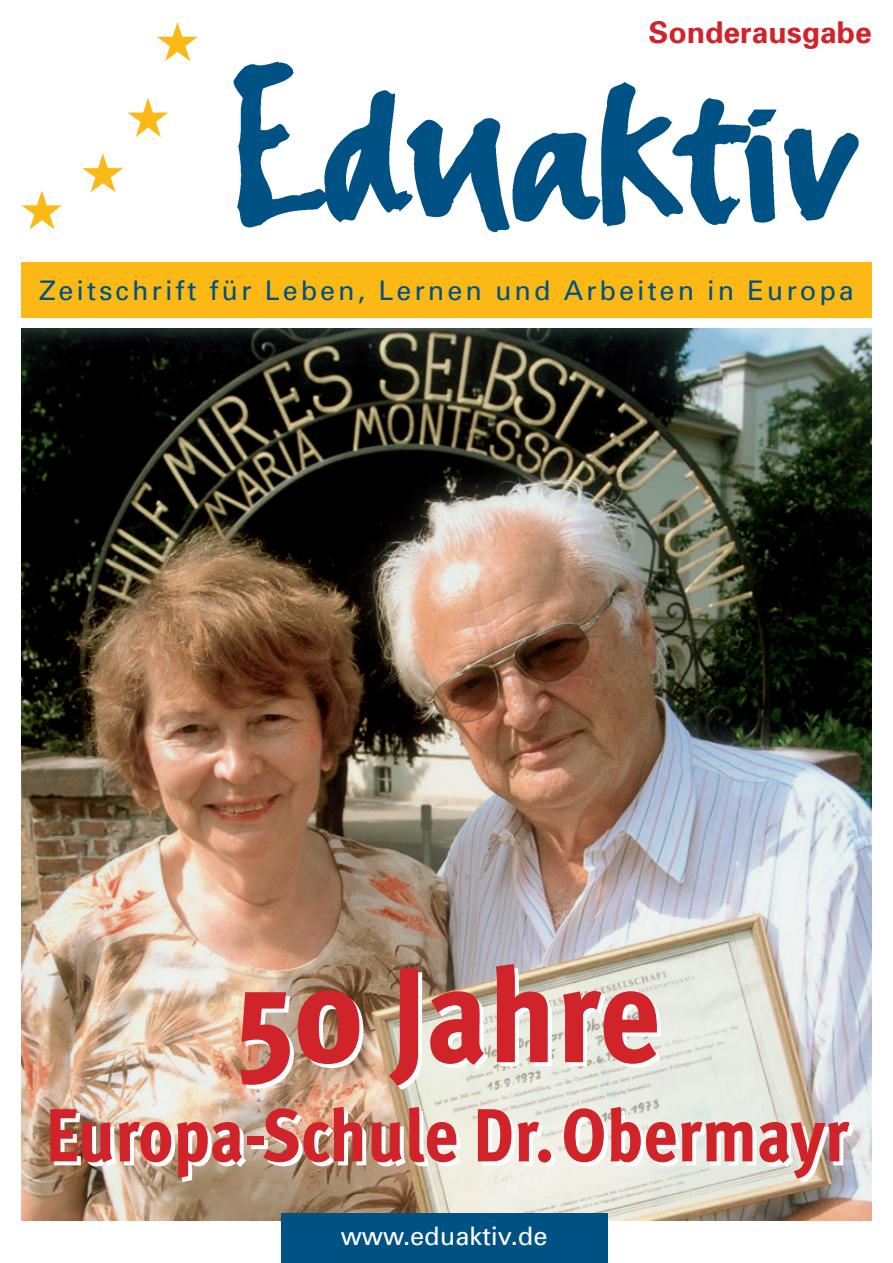
<style>
.page{position:relative;width:893px;height:1263px;background:#fff}
.page>*{position:absolute;margin:0;border:0;box-sizing:border-box;transform-origin:0 0}
.t1{font:800 135px "Meta Cond";letter-spacing:-.005em;color:#d1232a}
.t2{font:800 75px "Meta Cond";color:#d1232a}
.t3{font:700 30px "Univers";color:#d1232a}
.t4{font:27px "Univers";letter-spacing:.11em;color:#005285}
.t5{font:25.5px "Univers";color:#fff}
</style>
<div class="page">
<img style="left:21px;top:329px;width:851px;height:891px">
<img style="left:233px;top:61px;width:626px;height:172px">
<img style="left:21px;top:22px;width:177px;height:208px">
<div style="left:281px;top:1213px;width:326px;height:50px;background:#005285"></div>
<div style="left:21px;top:263px;width:851px;height:55px;background:#fcb814"></div>
<p class="t3" style="left:648px;top:21px;width:225px">Sonderausgabe</p>
<p class="t4" style="left:39px;top:280px;width:816px">Zeitschrift für Leben, Lernen und Arbeiten in Europa</p>
<h1 class="t1" style="left:235px;top:964px;width:427px">50 Jahre</h1>
<h2 class="t2" style="left:45px;top:1107px;width:805px">Europa-Schule Dr.Obermayr</h2>
<p class="t5" style="left:341px;top:1227px;width:208px">www.eduaktiv.de</p>
</div>
